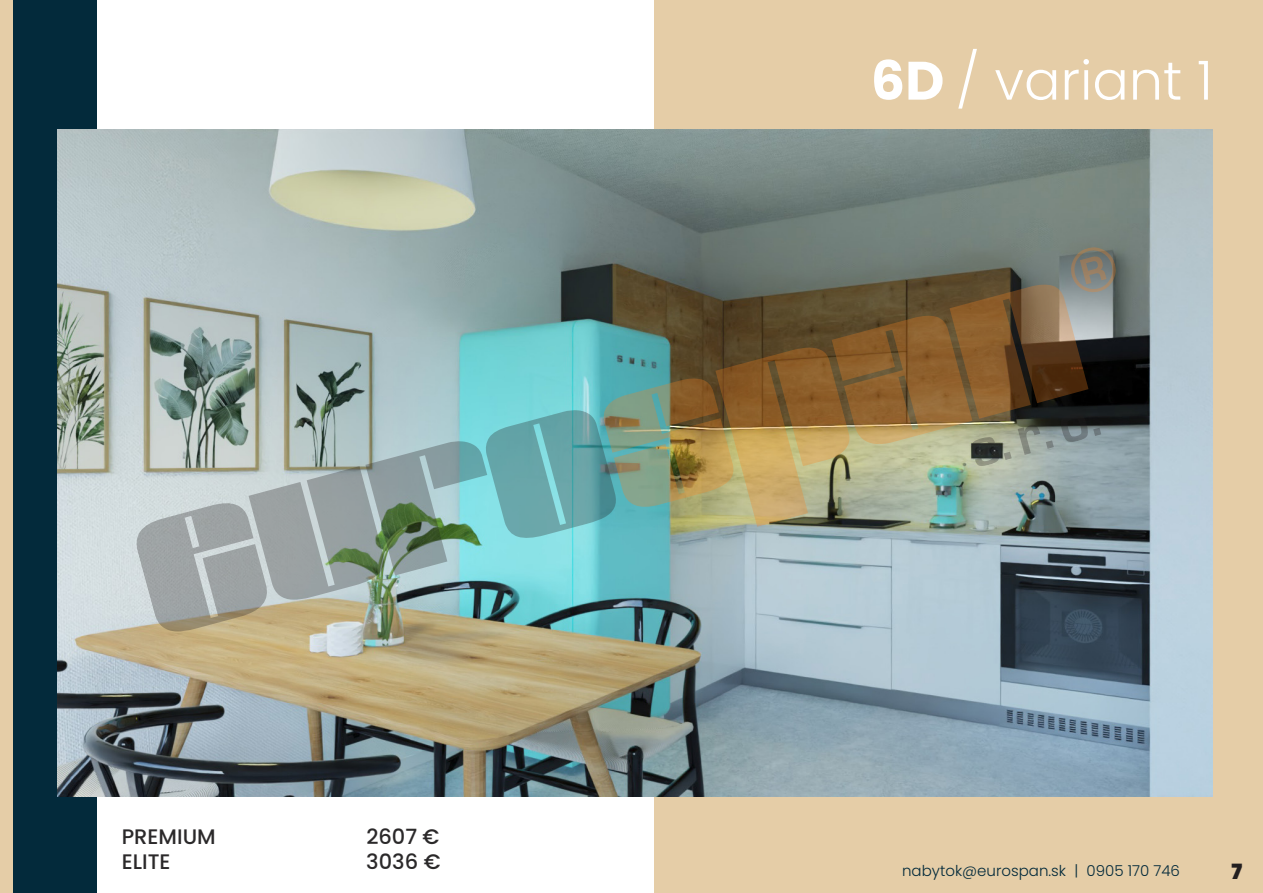
<style>
.page{position:relative;width:1263px;height:893px;background:#fff}
.page>*{position:absolute;margin:0;border:0;box-sizing:border-box;transform-origin:0 0}
.t1{font:300 54px "Poppins";color:#fff}
.t2{font:500 21px "Poppins";color:#2b292a}
.t3{font:900 21px "Poppins";color:#231f20}
.t4{font:300 15px "Poppins";color:#032a3b}
.s1{font-weight:700}
</style>
<div class="page">
<div style="left:0;top:0;width:96px;height:893px;background:#032a3b"></div>
<div style="left:655px;top:0;width:608px;height:893px;background:#e5cda7"></div>
<img style="left:58px;top:130px;width:1155px;height:666px">
<div style="left:0;top:0;width:13px;height:893px;background:#e5cda7"></div>
<img style="left:136px;top:410px;width:480px;height:221px">
<img style="left:601px;top:247px;width:515px;height:280px">
<svg style="left:971px;top:437px;width:41px;height:29px"></svg>
<svg style="left:1018px;top:424px;width:22px;height:31px"></svg>
<svg style="left:1046px;top:440px;width:8px;height:9px"></svg>
<svg style="left:1060px;top:413px;width:41px;height:29px"></svg>
<p class="t2" style="left:122px;top:825px;width:95px">PREMIUM</p>
<p class="t2" style="left:366px;top:825px;width:75px">2607 €</p>
<p class="t2" style="left:122px;top:850px;width:50px">ELITE</p>
<p class="t2" style="left:366px;top:850px;width:76px">3036 €</p>
<p class="t1" style="left:871px;top:49px;width:344px"><span class="s1">6D</span> / variant 1</p>
<p class="t4" style="left:902px;top:862px;width:279px">nabytok@eurospan.sk | 0905 170 746</p>
<h2 class="t3" style="left:1231px;top:860px;width:12px">7</h2>
</div>
